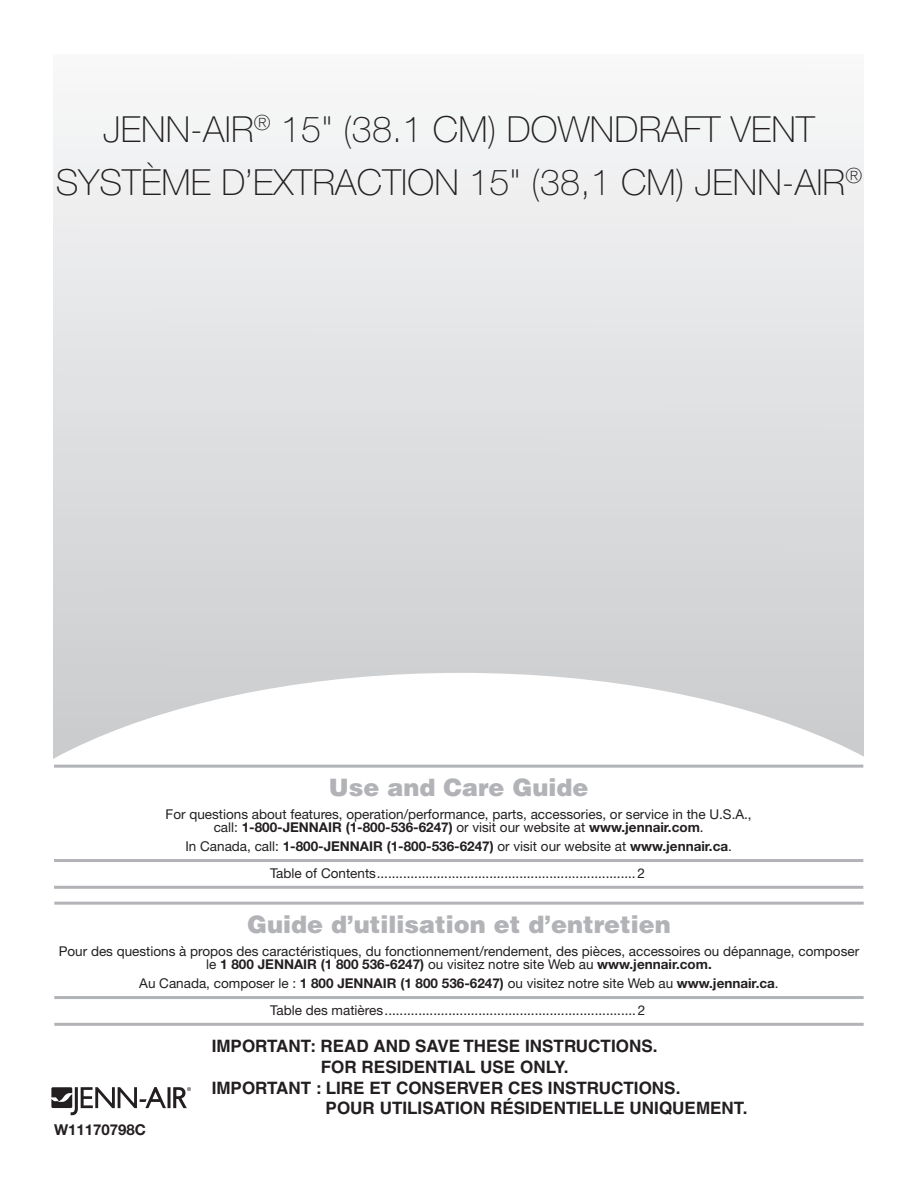
<style>
.page{position:relative;width:918px;height:1188px;background:#fff}
.page>*{position:absolute;margin:0;border:0;box-sizing:border-box;transform-origin:0 0}
.Cover_Heading_1{font:100 36px "Helvetica Neue LT Std";letter-spacing:.005em;color:#231f20}
.Cover_Heading_1-2{font:100 36px "Helvetica Neue";letter-spacing:.005em;color:#231f20}
.Cover_Heading_2{font:900 24px "Helvetica";color:#b2b3b7}
.t1{font:700 17.1px "Helvetica";color:#231f20}
.Part_Number{font:700 15px "Helvetica Neue";color:#231f20}
.Body_Centered{font:13.5px/13.8px "Helvetica Neue LT Std";color:#231f20;text-align:center}
.Cover_TOC{font:13.5px "Helvetica Neue LT Std";color:#231f20}
.Body_Centered-2{font:700 13.5px "Helvetica Neue LT Std";color:#231f20}
.s1{font-weight:700}
.s2{font-weight:400}
</style>
<div class="page">
<svg style="left:53px;top:673px;width:810px;height:443px"></svg>
<hr style="left:54px;top:765px;width:809px;height:3px;background:#b2b3b7">
<hr style="left:54px;top:859px;width:809px;height:3px;background:#b2b3b7">
<hr style="left:54px;top:886px;width:809px;height:3px;background:#b2b3b7">
<hr style="left:54px;top:902px;width:810px;height:3px;background:#b2b3b7">
<hr style="left:54px;top:996px;width:810px;height:3px;background:#b2b3b7">
<hr style="left:54px;top:1023px;width:810px;height:3px;background:#b2b3b7">
<svg style="left:51px;top:1087px;width:140px;height:28px"></svg>
<p class="Cover_Heading_1-2" style="left:103px;top:109px;width:713px">JENN-AIR<sup>®</sup> 15" (38.1 CM) DOWNDRAFT VENT</p>
<p class="Cover_Heading_1" style="left:56px;top:161px;width:808px">SYSTÈME D’EXTRACTION 15" (38,1 CM) JENN-AIR<sup>®</sup></p>
<p class="Cover_Heading_2" style="left:329px;top:771px;width:261px">Use and Care Guide</p>
<p class="Body_Centered" style="left:166px;top:807px;width:588px">For questions about features, operation/performance, parts, accessories, or service in the U.S.A., call: <span class="s1">1-800-JENNAIR (1-800-536-6247)</span> or visit our website at <span class="s1">www.jennair.com</span>.</p>
<p class="Body_Centered-2" style="left:185px;top:838px;width:548px"><span class="s2">In Canada, call:</span> 1-800-JENNAIR (1-800-536-6247) <span class="s2">or visit our website at</span> www.jennair.ca<span class="s2">.</span></p>
<p class="Cover_TOC" style="left:270px;top:865px;width:376px">Table of Contents.....................................................................2</p>
<p class="Cover_Heading_2" style="left:247px;top:908px;width:425px">Guide d’utilisation et d’entretien</p>
<p class="Body_Centered" style="left:59px;top:944px;width:802px">Pour des questions à propos des caractéristiques, du fonctionnement/rendement, des pièces, accessoires ou dépannage, composer le <span class="s1">1 800 JENNAIR (1 800 536-6247)</span> ou visitez notre site Web au <span class="s1">www.jennair.com.</span></p>
<p class="Body_Centered" style="left:139px;top:976px;width:641px">Au Canada, composer le : <span class="s1">1 800 JENNAIR (1 800 536-6247)</span> ou visitez notre site Web au <span class="s1">www.jennair.ca</span>.</p>
<p class="Cover_TOC" style="left:270px;top:1002px;width:377px">Table des matières...................................................................2</p>
<p class="Part_Number" style="left:54px;top:1120px;width:93px">W11170798C</p>
<p class="t1" style="left:212px;top:1035px;width:447px">IMPORTANT: READ AND SAVE THESE INSTRUCTIONS.</p>
<p class="t1" style="left:321px;top:1056px;width:249px">FOR RESIDENTIAL USE ONLY.</p>
<p class="t1" style="left:212px;top:1077px;width:470px">IMPORTANT : LIRE ET CONSERVER CES INSTRUCTIONS.</p>
<p class="t1" style="left:326px;top:1098px;width:424px">POUR UTILISATION RÉSIDENTIELLE UNIQUEMENT.</p>
</div>
